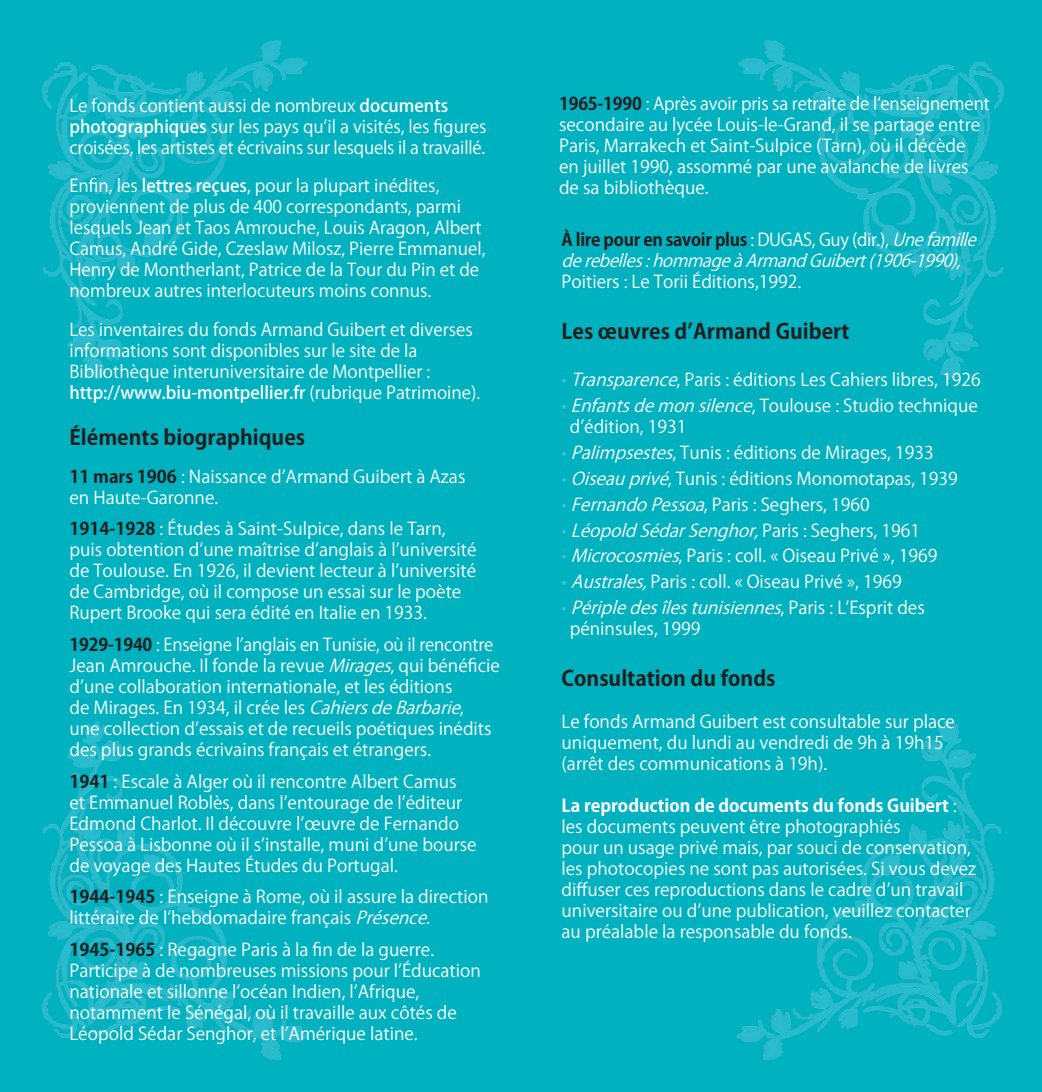
<style>
.page{position:relative;width:1042px;height:1092px;background:#fff}
.page>*{position:absolute;margin:0;border:0;box-sizing:border-box;transform-origin:0 0}
.t1{font:700 21px "Koz Go Pro";color:#231f20}
.t2{font:17.5px/21px "Koz Go Pro";color:#fff}
.t3{font:italic 17.5px/21px "Koz Go Pro";color:#fff}
.s1{font-weight:500}
.s2{font-weight:700;color:#231f20}
.s3{font-style:italic}
.s4{font-weight:700;font-style:normal;color:#231f20}
.s5{font-style:normal}
.s6{color:#37c1d5}
.s7{font-style:normal;color:#37c1d5}
.s8{font-weight:700}
</style>
<div class="page">
<div style="left:0;top:0;width:1042px;height:1091px;background:#00b1c0"></div>
<img style="left:42px;top:62px;width:152px;height:318px">
<img style="left:42px;top:721px;width:150px;height:317px">
<img style="left:194px;top:40px;width:810px;height:340px">
<img style="left:192px;top:721px;width:810px;height:340px">
<p class="t2" style="left:69px;top:95px;width:419px">Le fonds contient aussi de nombreux <span class="s1">documents photographiques</span> sur les pays qu’il a visités, les figures croisées, les artistes et écrivains sur lesquels il a travaillé.</p>
<p class="t2" style="left:69px;top:176px;width:417px">Enfin, les <span class="s1">lettres reçues</span>, pour la plupart inédites, proviennent de plus de 400 correspondants, parmi lesquels Jean et Taos Amrouche, Louis Aragon, Albert Camus, André Gide, Czeslaw Milosz, Pierre Emmanuel, Henry de Montherlant, Patrice de la Tour du Pin et de nombreux autres interlocuteurs moins connus.</p>
<p class="t2" style="left:69px;top:319px;width:412px">Les inventaires du fonds Armand Guibert et diverses informations sont disponibles sur le site de la Bibliothèque interuniversitaire de Montpellier : <span class="s1">http://www.biu-montpellier.fr</span> (rubrique Patrimoine).</p>
<p class="t1" style="left:69px;top:424px;width:237px">Éléments biographiques</p>
<p class="t2" style="left:69px;top:466px;width:397px"><span class="s2">11 mars 1906</span> : Naissance d’Armand Guibert à Azas en Haute-Garonne.</p>
<p class="t2" style="left:69px;top:519px;width:409px"><span class="s2">1914-1928</span> : Études à Saint-Sulpice, dans le Tarn, puis obtention d’une maîtrise d’anglais à l’université de Toulouse. En 1926, il devient lecteur à l’université de Cambridge, où il compose un essai sur le poète Rupert Brooke qui sera édité en Italie en 1933.</p>
<p class="t2" style="left:69px;top:634px;width:432px"><span class="s2">1929-1940</span> : Enseigne l’anglais en Tunisie, où il rencontre Jean Amrouche. Il fonde la revue <span class="s3">Mirages</span>, qui bénéficie d’une collaboration internationale, et les éditions<br>de Mirages. En 1934, il crée les <span class="s3">CahiersdeBarbarie</span>, une collection d’essais et de recueils poétiques inédits des plus grands écrivains français et étrangers.</p>
<p class="t2" style="left:69px;top:771px;width:394px"><span class="s2">1941</span> : Escale à Alger où il rencontre Albert Camus et Emmanuel Roblès, dans l’entourage de l’éditeur</p>
<p class="t2" style="left:69px;top:813px;width:391px">Edmond Charlot. Il découvre l’œuvre de Fernando</p>
<p class="t2" style="left:69px;top:834px;width:409px">Pessoa à Lisbonne où il s’installe, muni d’une bourse</p>
<p class="t2" style="left:69px;top:855px;width:330px">de voyage des Hautes Études du Portugal.</p>
<p class="t2" style="left:69px;top:886px;width:420px"><span class="s2">1944-1945</span> : Enseigne à Rome, où il assure la direction</p>
<p class="t2" style="left:69px;top:907px;width:364px">littéraire de l’hebdomadaire français <span class="s3">Présence</span>.</p>
<p class="t2" style="left:69px;top:939px;width:413px"><span class="s2">1945-1965</span> : Regagne Paris à la fin de la guerre.<br>Participe à de nombreuses missions pour l’Éducation</p>
<p class="t2" style="left:69px;top:981px;width:351px">nationale et sillonne l’océan Indien, l’Afrique,</p>
<p class="t2" style="left:69px;top:1002px;width:389px">notamment le Sénégal, où il travaille aux côtés de<br>Léopold Sédar Senghor, et l’Amérique latine.</p>
<p class="t2" style="left:559px;top:94px;width:432px"><span class="s2">1965-1990</span> : Après avoir pris sa retraite de l‘enseignement secondaire au lycée Louis-le-Grand, il se partage entre Paris, Marrakech et Saint-Sulpice (Tarn), où il décède en juillet 1990, assommé par une avalanche de livres de sa bibliothèque.</p>
<p class="t3" style="left:561px;top:230px;width:422px"><span class="s4">À lire pour en savoir plus</span> <span class="s5">: DUGAS, Guy (dir.),</span> Unefamille derebelles:hommageàArmandGuibert(1906-1990),<br><span class="s5">Poitiers : Le Torii Éditions,1992.</span></p>
<p class="t1" style="left:561px;top:317px;width:289px">Les œuvres d’Armand Guibert</p>
<p class="t2" style="left:561px;top:369px;width:421px"><span class="s6">•</span> <span class="s3">Transparence</span>, Paris : éditions Les Cahiers libres, 1926</p>
<p class="t2" style="left:570px;top:395px;width:410px;text-indent:-8px"><span class="s6">•</span> <span class="s3">Enfantsdemonsilence</span>, Toulouse : Studio technique d’édition, 1931</p>
<p class="t2" style="left:561px;top:442px;width:374px"><span class="s6">•</span> <span class="s3">Palimpsestes</span>, Tunis : éditions de Mirages, 1933</p>
<p class="t2" style="left:561px;top:468px;width:398px"><span class="s6">•</span> <span class="s3">Oiseauprivé</span>, Tunis : éditions Monomotapas, 1939</p>
<p class="t2" style="left:561px;top:494px;width:310px"><span class="s6">•</span> <span class="s3">FernandoPessoa</span>, Paris : Seghers, 1960</p>
<p class="t3" style="left:561px;top:520px;width:360px"><span class="s7">•</span> LéopoldSédarSenghor,<span class="s5">P a r i s : S e g h e r s , 1 9 6 1</span></p>
<p class="t2" style="left:561px;top:546px;width:377px"><span class="s6">•</span> <span class="s3">Microcosmies</span>, Paris : coll. « Oiseau Privé », 1969</p>
<p class="t2" style="left:561px;top:572px;width:342px"><span class="s6">•</span> <span class="s3">Australes,</span>Paris : coll. « Oiseau Privé », 1969</p>
<p class="t2" style="left:570px;top:598px;width:356px;text-indent:-8px"><span class="s6">•</span> <span class="s3">Péripledesîlestunisiennes</span>, P a r i s : L ’ E s p r i t d e s péninsules, 1999</p>
<p class="t1" style="left:561px;top:664px;width:215px">Consultation du fonds</p>
<p class="t2" style="left:561px;top:711px;width:395px">Le fonds Armand Guibert est consultable sur place uniquement, du lundi au vendredi de 9h à 19h15</p>
<p class="t2" style="left:561px;top:753px;width:267px">(arrêt des communications à 19h).</p>
<p class="t2" style="left:561px;top:795px;width:416px"><span class="s8">La reproduction de documents du fonds Guibert</span> : les documents peuvent être photographiés<br>pour un usage privé mais, par souci de conservation, les photocopies ne sont pas autorisées. Si vous devez diffuser ces reproductions dans le cadre d’un travail universitaire ou d’une publication, veuillez contacter au préalable la responsable du fonds.</p>
</div>
